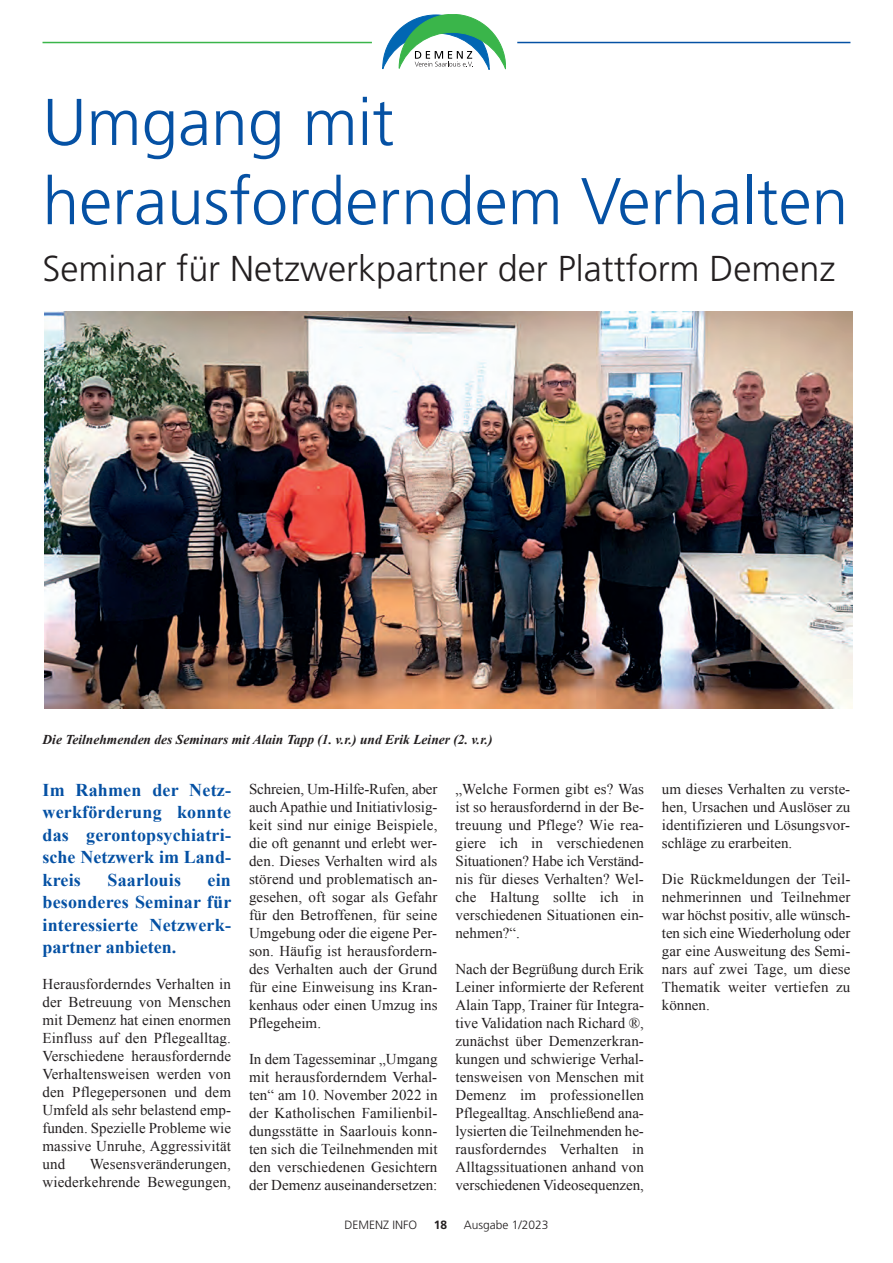
<style>
.page{position:relative;width:893px;height:1263px;background:#fff}
.page>*{position:absolute;margin:0;border:0;box-sizing:border-box;transform-origin:0 0}
.t1{font:300 66px/79.2px "Frutiger";color:#0551a4}
.t2{font:300 36px "Frutiger";color:#231f20}
.t3{font:700 18px/22.5px "Times New Roman";letter-spacing:.01em;color:#0551a4;text-align:justify}
.t4{font:15px/18px "Times New Roman";letter-spacing:.005em;color:#231f20;text-align:justify}
.t5{font:italic 700 13.5px "Times New Roman";color:#231f20}
.t6{font:300 12px "Frutiger";color:#231f20}
.t7{font:700 12px "Frutiger";color:#231f20}
</style>
<div class="page">
<hr style="left:43px;top:42px;width:329px;height:1px;background:#3ab54a">
<hr style="left:517px;top:42px;width:333px;height:1px;background:#0551a4">
<svg style="left:383px;top:14px;width:123px;height:56px"></svg>
<img style="left:45px;top:312px;width:807px;height:396px">
<h1 class="t1" style="left:43px;top:88px;width:807px">Umgang mit herausforderndem Verhalten</h1>
<h2 class="t2" style="left:43px;top:254px;width:794px">Seminar für Netzwerkpartner der Plattform Demenz</h2>
<p class="t5" style="left:43px;top:732px;width:452px">Die Teilnehmenden des Seminars mit Alain Tapp (1. v.r.) und Erik Leiner (2. v.r.)</p>
<p class="t3" style="left:43px;top:778px;width:190px">Im Rahmen der Netz&shy;werkförderung konnte das gerontopsychiatri&shy;sche Netzwerk im Land&shy;kreis</p>
<p class="t3" style="left:43px;top:868px;width:190px;text-indent:165px">ein besonderes Seminar für interessierte Netzwerk&shy;partner anbieten.</p>
<p class="t4" style="left:43px;top:975px;width:190px">Herausforderndes Verhalten in der Betreuung von Menschen mit Demenz hat einen enormen Einfluss auf den Pflegealltag.<br>Verschiedene herausfordernde Verhaltensweisen werden von den Pflegepersonen und dem Umfeld als sehr belastend emp&shy;funden. Spezielle Probleme wie massive Unruhe, Aggressivität und</p>
<p class="t3" style="left:108px;top:868px;width:75px">Saarlouis</p>
<p class="t4" style="left:43px;top:1155px;width:190px;text-align:right">Wesensveränderungen, wiederkehrende Bewegungen,</p>
<p class="t4" style="left:249px;top:780px;width:190px">Schreien, Um-Hilfe-Rufen, aber auch Apathie und Initiativlosig&shy;keit sind nur einige Beispiele, die oft genannt und erlebt wer&shy;den. Dieses Verhalten wird als störend und problematisch an&shy;gesehen, oft sogar als Gefahr für den Betroffenen, für seine Umgebung oder die eigene Per&shy;son. Häufig ist herausfordern&shy;des Verhalten auch der Grund für eine Einweisung ins Kran&shy;kenhaus oder einen Umzug ins Pflegeheim.</p>
<p class="t4" style="left:249px;top:1050px;width:190px">In dem Tagesseminar „Umgang mit herausforderndem Verhal&shy;ten“ am 10. November 2022 in der Katholischen Familienbil&shy;dungsstätte in Saarlouis konn&shy;ten sich die Teilnehmenden mit den verschiedenen Gesichtern der Demenz auseinandersetzen:</p>
<p class="t4" style="left:455px;top:780px;width:190px">„Welche Formen gibt es? Was ist so herausfordernd in der Be&shy;treuung und Pflege? Wie rea&shy;giere ich in verschiedenen Situationen? Habe ich Verständ&shy;nis für dieses Verhalten? Wel&shy;che Haltung sollte ich in verschiedenen Situationen ein&shy;nehmen?“.</p>
<p class="t4" style="left:455px;top:960px;width:190px">Nach der Begrüßung durch Erik Leiner informierte der Referent Alain Tapp, Trainer für Integra&shy;tive Validation nach Richard ®, zunächst über Demenzerkran&shy;kungen und schwierige Verhal&shy;tensweisen von Menschen mit Demenz im professionellen Pflegealltag. Anschließend ana&shy;lysierten die Teilnehmenden he&shy;rausforderndes Verhalten in Alltagssituationen anhand von verschiedenen Videosequenzen,</p>
<p class="t6" style="left:345px;top:1220px;width:74px">DEMENZ INFO</p>
<p class="t7" style="left:434px;top:1220px;width:15px">18</p>
<p class="t6" style="left:464px;top:1220px;width:86px">Ausgabe 1/2023</p>
<p class="t4" style="left:662px;top:780px;width:190px">um dieses Verhalten zu verste&shy;hen, Ursachen und Auslöser zu identifizieren und Lösungsvor&shy;schläge zu erarbeiten.</p>
<p class="t4" style="left:662px;top:870px;width:190px">Die Rückmeldungen der Teil&shy;nehmerinnen und Teilnehmer war höchst positiv, alle wünsch&shy;ten sich eine Wiederholung oder gar eine Ausweitung des Semi&shy;nars auf zwei Tage, um diese Thematik weiter vertiefen zu können.</p>
</div>
